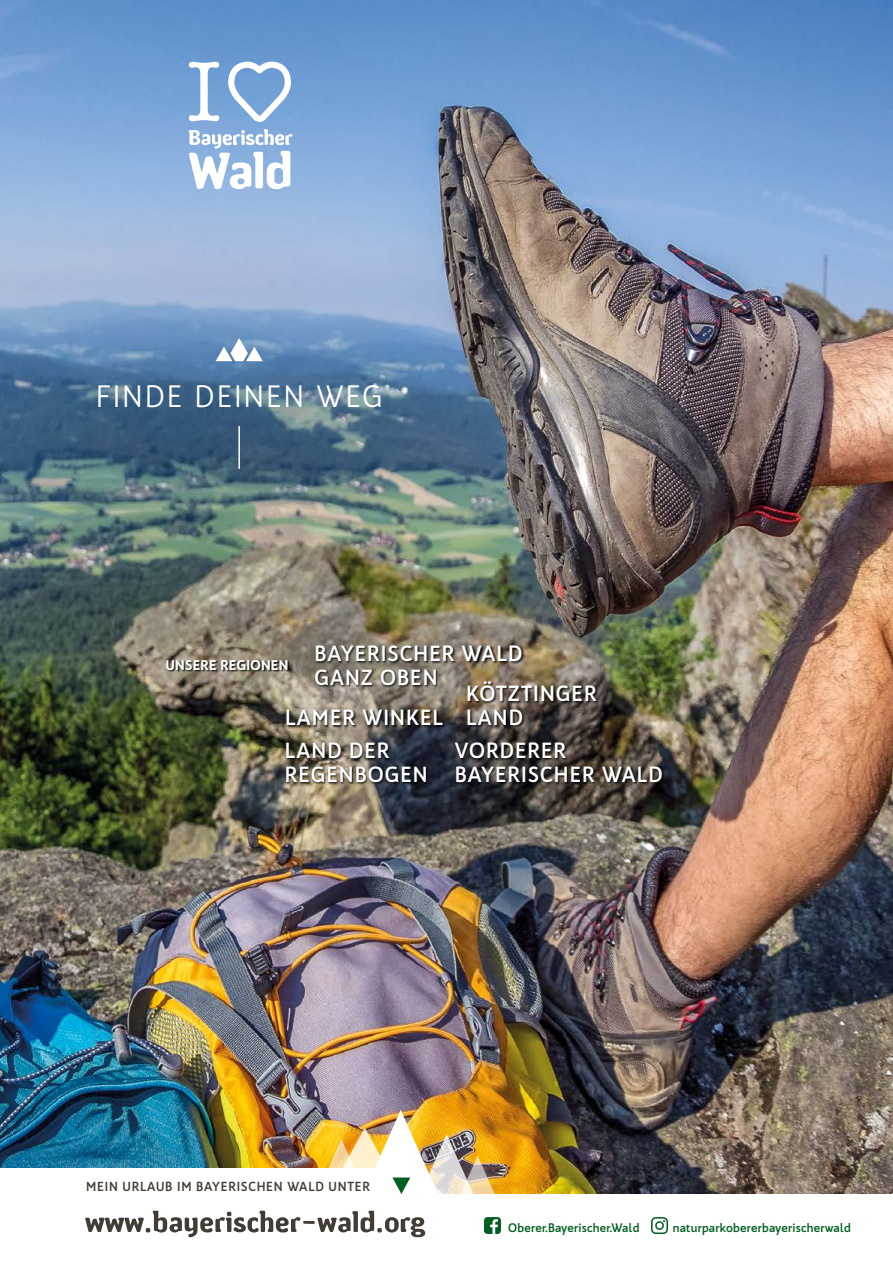
<style>
.page{position:relative;width:893px;height:1263px;background:#fff}
.page>*{position:absolute;margin:0;border:0;box-sizing:border-box;transform-origin:0 0}
.t1{font:30px "Bw Quinta Pro";letter-spacing:.06em;color:#fff}
.t2{font:700 21.3px/23.7px "Bw Quinta Pro";letter-spacing:.05em;color:#fff}
.t3{font:900 13.65px "Bw Quinta Pro";letter-spacing:.02em;color:#fff}
.t4{font:700 12.75px "Bw Quinta Pro";letter-spacing:.06em;color:#433c34}
.t5{font:700 12px "Bw Quinta Pro";letter-spacing:.015em;color:#005f21}
</style>
<div class="page">
<img style="left:0;top:0;width:893px;height:1194px">
<div style="left:0;top:1168px;width:415px;height:27px;background:#fff"></div>
<svg style="left:85px;top:1211px;width:340px;height:26px"></svg>
<hr style="left:238px;top:426px;width:2px;height:43px;background:#fff">
<div style="left:286px;top:743px;width:143px;height:42px;background:#000;opacity:.85"></div>
<div style="left:467px;top:681px;width:132px;height:47px;background:#000;opacity:.85"></div>
<div style="left:286px;top:710px;width:160px;height:18px;background:#000;opacity:.85"></div>
<div style="left:455px;top:743px;width:210px;height:42px;background:#000;opacity:.85"></div>
<div style="left:314px;top:646px;width:210px;height:42px;background:#000;opacity:.85"></div>
<div style="left:167px;top:660px;width:122px;height:11px;background:#000;opacity:.85"></div>
<img style="left:321px;top:1110px;width:177px;height:84px">
<svg style="left:216px;top:338px;width:47px;height:23px"></svg>
<svg style="left:651px;top:1217px;width:17px;height:17px"></svg>
<div style="left:484px;top:1217px;width:17px;height:17px;background:#005f21;border-radius:4px"></div>
<svg style="left:490px;top:1219px;width:8px;height:15px"></svg>
<svg style="left:189px;top:62px;width:30px;height:59px"></svg>
<svg style="left:228px;top:62px;width:63px;height:60px"></svg>
<svg style="left:189px;top:129px;width:103px;height:60px"></svg>
<h1 class="t1" style="left:96px;top:378px;width:288px">FINDE DEINEN WEG</h1>
<p class="t2" style="left:314px;top:642px;width:209px">BAYERISCHER WALD<br>GANZ OBEN</p>
<p class="t3" style="left:166px;top:656px;width:124px">UNSERE REGIONEN</p>
<p class="t2" style="left:285px;top:682px;width:313px;text-indent:181px">KÖTZTINGER<br>LAMER WINKEL LAND</p>
<p class="t2" style="left:455px;top:739px;width:209px">VORDERER<br>BAYERISCHER WALD</p>
<p class="t2" style="left:285px;top:739px;width:144px">LAND DER<br>REGENBOGEN</p>
<p class="t4" style="left:86px;top:1178px;width:285px">MEIN URLAUB IM BAYERISCHEN WALD UNTER</p>
<p class="t5" style="left:508px;top:1220px;width:133px">Oberer.Bayerischer.Wald</p>
<p class="t5" style="left:673px;top:1220px;width:180px">naturparkobererbayerischerwald</p>
</div>
